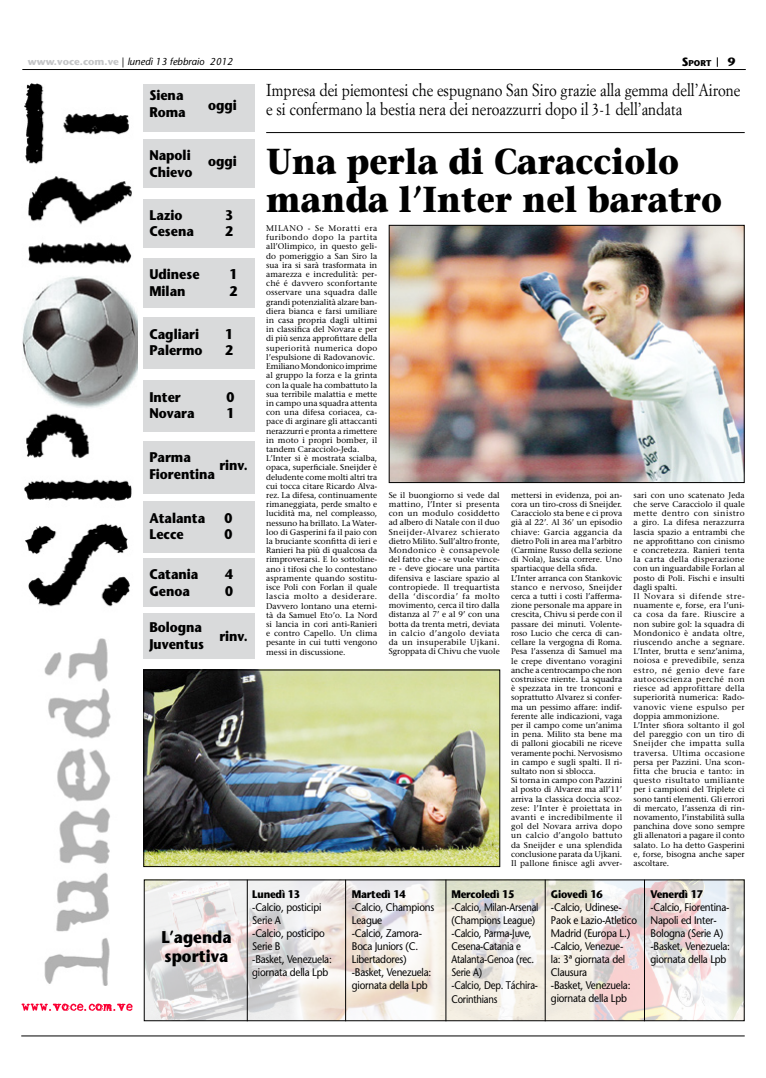
<style>
.page{position:relative;width:766px;height:1078px;background:#fff}
.page>*{position:absolute;margin:0;border:0;box-sizing:border-box;transform-origin:0 0}
.t1{font:700 36px/38px "Stone Serif";color:#000;scale:.9 1}
.t2{font:17px/19px "Simoncini Garamond";color:#000;scale:.87 1}
.t3{font:700 17px/19px "Stone Sans";color:#000;scale:.9 1}
.t4{font:700 14px/16.8px "Stone Sans";color:#000;scale:.9 1}
.t5{font:700 12px "Stone Sans";color:#000}
.t6{font:11px/13px "Stone Sans";letter-spacing:-.02em;color:#000;scale:.9 1}
.t7{font:11px/13px "Stone Sans";letter-spacing:-.02em;color:#000;scale:.86 1}
.t8{font:italic 10px "Stone Sans";color:#000}
.t9{font:700 8.4px "Stone Sans";color:#000}
.t10{font:8.2px/9.2px "Stone Serif";color:#000}
.s1{font-weight:700;font-style:normal;color:#c5c6c8}
.s2{font-style:normal}
.s3{font-size:12px}
.s4{font-weight:700}
</style>
<div class="page">
<hr style="left:21px;top:1035px;width:723px;height:1px;background:#000">
<img style="left:22px;top:84px;width:115px;height:900px">
<div style="left:144px;top:84px;width:111px;height:48px;background:#d9dadb"></div>
<div style="left:144px;top:139px;width:111px;height:49px;background:#d9dadb"></div>
<div style="left:144px;top:199px;width:111px;height:48px;background:#d9dadb"></div>
<div style="left:144px;top:258px;width:111px;height:50px;background:#d9dadb"></div>
<div style="left:144px;top:317px;width:111px;height:51px;background:#d9dadb"></div>
<div style="left:144px;top:380px;width:111px;height:51px;background:#d9dadb"></div>
<div style="left:144px;top:440px;width:111px;height:53px;background:#d9dadb"></div>
<div style="left:144px;top:501px;width:111px;height:51px;background:#d9dadb"></div>
<div style="left:144px;top:557px;width:111px;height:49px;background:#d9dadb"></div>
<div style="left:144px;top:613px;width:111px;height:46px;background:#d9dadb"></div>
<hr style="left:266px;top:132px;width:478px;height:1px;background:#000">
<img style="left:21px;top:1003px;width:111px;height:7px">
<img style="left:146px;top:881px;width:596px;height:137px">
<hr style="left:247px;top:879px;width:1px;height:141px;background:#000">
<hr style="left:345px;top:879px;width:1px;height:141px;background:#000">
<hr style="left:445px;top:879px;width:1px;height:141px;background:#000">
<hr style="left:544px;top:879px;width:1px;height:141px;background:#000">
<hr style="left:643px;top:879px;width:1px;height:141px;background:#000">
<hr style="left:22px;top:69px;width:723px;height:1px;background:#000">
<img style="left:390px;top:227px;width:352px;height:254px">
<div style="left:388px;top:225px;width:356px;height:258px;border:1px solid #000"></div>
<img style="left:145px;top:671px;width:353px;height:193px">
<div style="left:143px;top:669px;width:357px;height:197px;border:1px solid #000"></div>
<p class="t8" style="left:28px;top:55px;width:206px"><span class="s1">www.voce.com.ve</span> <span class="s2">|</span> lunedì 13 febbraio 2012</p>
<p class="t9" style="left:681px;top:58px;width:31px"><span class="s3">S</span>port</p>
<p class="t5" style="left:727px;top:55px;width:9px">9</p>
<p class="t4" style="left:208px;top:97px;width:34px">oggi</p>
<p class="t2" style="left:266px;top:80px;width:546px">Impresa dei piemontesi che espugnano San Siro grazie alla gemma dell’Airone e si confermano la bestia nera dei neroazzurri dopo il 3-1 dell’andata</p>
<p class="t1" style="left:266px;top:142px;width:508px">Una perla di Caracciolo manda l’Inter nel baratro</p>
<p class="t4" style="left:149px;top:87px;width:42px">Siena<br>Roma</p>
<p class="t4" style="left:149px;top:147px;width:49px">Napoli<br>Chievo</p>
<p class="t4" style="left:149px;top:206px;width:38px">Lazio</p>
<p class="t4" style="left:225px;top:206px;width:10px">3</p>
<p class="t4" style="left:149px;top:223px;width:51px">Cesena</p>
<p class="t4" style="left:225px;top:223px;width:10px">2</p>
<p class="t4" style="left:149px;top:266px;width:57px">Udinese</p>
<p class="t4" style="left:229px;top:266px;width:10px">1</p>
<p class="t4" style="left:149px;top:283px;width:42px">Milan</p>
<p class="t4" style="left:229px;top:283px;width:10px">2</p>
<p class="t4" style="left:149px;top:325px;width:57px">Cagliari</p>
<p class="t4" style="left:225px;top:325px;width:10px">1</p>
<p class="t4" style="left:149px;top:342px;width:61px">Palermo</p>
<p class="t4" style="left:225px;top:342px;width:10px">2</p>
<p class="t4" style="left:149px;top:388px;width:36px">Inter</p>
<p class="t4" style="left:226px;top:388px;width:10px">0</p>
<p class="t4" style="left:149px;top:405px;width:52px">Novara</p>
<p class="t4" style="left:226px;top:405px;width:10px">1</p>
<p class="t4" style="left:149px;top:449px;width:74px">Parma<br>Fiorentina</p>
<p class="t4" style="left:149px;top:509px;width:63px">Atalanta</p>
<p class="t4" style="left:224px;top:509px;width:10px">0</p>
<p class="t4" style="left:149px;top:526px;width:40px">Lecce</p>
<p class="t4" style="left:224px;top:526px;width:10px">0</p>
<p class="t4" style="left:149px;top:566px;width:56px">Catania</p>
<p class="t4" style="left:225px;top:566px;width:10px">4</p>
<p class="t4" style="left:149px;top:582px;width:46px">Genoa</p>
<p class="t4" style="left:225px;top:582px;width:10px">0</p>
<p class="t4" style="left:149px;top:618px;width:62px">Bologna<br>Juventus</p>
<p class="t4" style="left:208px;top:153px;width:34px">oggi</p>
<p class="t10" style="left:266px;top:223px;width:113px">MILANO - Se Moratti era furibondo dopo la partita all’Olimpico, in questo geli&shy;do pomeriggio a San Siro la sua ira si sarà trasformata in amarezza e incredulità: per&shy;ché é davvero sconfortante osservare una squadra dalle grandi potenzialità alzare ban&shy;diera bianca e farsi umiliare in casa propria dagli ultimi in classifica del Novara e per di più senza approfittare della superiorità numerica dopo l’espulsione di Radovanovic.<br>Emiliano Mondonico imprime al gruppo la forza e la grinta con la quale ha combattuto la sua terribile malattia e mette in campo una squadra attenta con una difesa coriacea, ca&shy;pace di arginare gli attaccanti nerazzurri e pronta a rimettere in moto i propri bomber, il tandem Caracciolo-Jeda.<br>L’Inter si è mostrata scialba, opaca, superficiale. Sneijder è deludente come molti altri tra cui tocca citare Ricardo Alva&shy;rez. La difesa, continuamente rimaneggiata, perde smalto e lucidità ma, nel compleasso, nessuno ha brillato. La Water&shy;loo di Gasperini fa il paio con la bruciante sconfitta di ieri e<br>Ranieri ha più di qualcosa da rimproverarsi. E lo sottoline&shy;ano i tifosi che lo contestano aspramente quando sostitu&shy;isce Poli con Forlan il quale lascia molto a desiderare.<br>Davvero lontano una eterni&shy;tà da Samuel Eto’o. La Nord si lancia in cori anti-Ranieri e contro Capello. Un clima pesante in cui tutti vengono messi in discussione.</p>
<p class="t4" style="left:219px;top:456px;width:33px">rinv.</p>
<p class="t10" style="left:633px;top:490px;width:113px">sari con uno scatenato Jeda che serve Caracciolo il quale mette dentro con sinistro a giro. La difesa nerazzurra lascia spazio a entrambi che ne approfittano con cinismo e concretezza. Ranieri tenta la carta della disperazione con un inguardabile Forlan al posto di Poli. Fischi e insulti dagli spalti.<br>Il Novara si difende stre&shy;nuamente e, forse, era l’uni&shy;ca cosa da fare. Riuscire a non subire gol: la squadra di<br>Mondonico è andata oltre, riuscendo anche a segnare.<br>L’Inter, brutta e senz’anima, noiosa e prevedibile, senza estro, né genio deve fare autocoscienza perché non riesce ad approfittare della superiorità numerica: Rado&shy;vanovic viene espulso per doppia ammonizione.<br>L’Inter sfiora soltanto il gol del pareggio con un tiro di<br>Sneijder che impatta sulla traversa. Ultima occasione persa per Pazzini. Una scon&shy;fitta che brucia e tanto: in questo risultato umiliante per i campioni del Triplete ci sono tanti elementi. Gli errori di mercato, l’assenza di rin&shy;novamento, l’instabilità sulla panchina dove sono sempre gli allenatori a pagare il conto salato. Lo ha detto Gasperini e, forse, bisogna anche saper ascoltare.</p>
<p class="t10" style="left:511px;top:490px;width:113px">mettersi in evidenza, poi an&shy;cora un tiro-cross di Sneijder.<br>Caracciolo sta bene e ci prova già al 22’. Al 36’ un episodio chiave: Garcia aggancia da dietro Poli in area ma l’arbitro (Carmine Russo della sezione di Nola), lascia correre. Uno spartiacque della sfida.<br>L’Inter arranca con Stankovic stanco e nervoso, Sneijder cerca a tutti i costi l’afferma&shy;zione personale ma appare in crescita, Chivu si perde con il passare dei minuti. Volente&shy;roso Lucio che cerca di can&shy;cellare la vergogna di Roma.<br>Pesa l’assenza di Samuel ma le crepe diventano voragini anche a centrocampo che non costruisce niente. La squadra è spezzata in tre tronconi e soprattutto Alvarez si confer&shy;ma un pessimo affare: indif&shy;ferente alle indicazioni, vaga per il campo come un’anima in pena. Milito sta bene ma di palloni giocabili ne riceve veramente pochi. Nervosismo in campo e sugli spalti. Il ri&shy;sultato non si sblocca.<br>Si torna in campo con Pazzini al posto di Alvarez ma all’11’ arriva la classica doccia scoz&shy;zese: l’Inter è proiettata in avanti e incredibilmente il gol del Novara arriva dopo un calcio d’angolo battuto da Sneijder e una splendida conclusione parata da Ujkani.<br>Il pallone finisce agli avver-</p>
<p class="t10" style="left:388px;top:490px;width:113px;text-align:justify">Se il buongiorno si vede dal mattino, l’Inter si presenta con un modulo cosiddetto ad albero di Natale con il duo Sneijder-Alvarez schierato dietro Milito. Sull’altro fronte, Mondonico è consapevole del fatto che - se vuole vince&shy;re - deve giocare una partita difensiva e lasciare spazio al contropiede. Il trequartista della ‘discordia’ fa molto movimento, cerca il tiro dalla distanza al 7’ e al 9’ con una botta da trenta metri, deviata in calcio d’angolo deviata da un insuperabile Ujkani.<br>Sgroppata di Chivu che vuole</p>
<p class="t4" style="left:219px;top:627px;width:33px">rinv.</p>
<p class="t3" style="left:161px;top:927px;width:79px">L’agenda sportiva</p>
<p class="t6" style="left:252px;top:887px;width:90px"><span class="s4">Lunedì 13 </span>-Calcio, posticipi<br>Serie A<br>-Calcio, posticipo<br>Serie B<br>-Basket, Venezuela: giornata della Lpb</p>
<p class="t6" style="left:352px;top:887px;width:93px"><span class="s4">Martedì 14 </span>-Calcio, Champions<br>League<br>-Calcio, Zamora-<br>Boca Juniors (C.<br>Libertadores) -Basket, Venezuela: giornata della Lpb</p>
<p class="t7" style="left:451px;top:887px;width:103px"><span class="s4">Mercoledì 15 </span>-Calcio, Milan-Arsenal (Champions League) -Calcio, Parma-Juve,<br>Cesena-Catania e<br>Atalanta-Genoa (rec.<br>Serie A)<br>-Calcio, Dep. Táchira-</p>
<p class="t7" style="left:451px;top:992px;width:55px">Corinthians</p>
<p class="t6" style="left:551px;top:887px;width:97px"><span class="s4">Giovedì 16 </span>-Calcio, Udinese-<br>Paok e Lazio-Atletico<br>Madrid (Europa L.) -Calcio, Venezue-<br>la: 3ª giornata del<br>Clausura<br>-Basket, Venezuela: giornata della Lpb</p>
<p class="t6" style="left:650px;top:887px;width:90px"><span class="s4">Venerdì 17 </span>-Calcio, Fiorentina-<br>Napoli ed Inter-<br>Bologna (Serie A) -Basket, Venezuela: giornata della Lpb</p>
</div>
